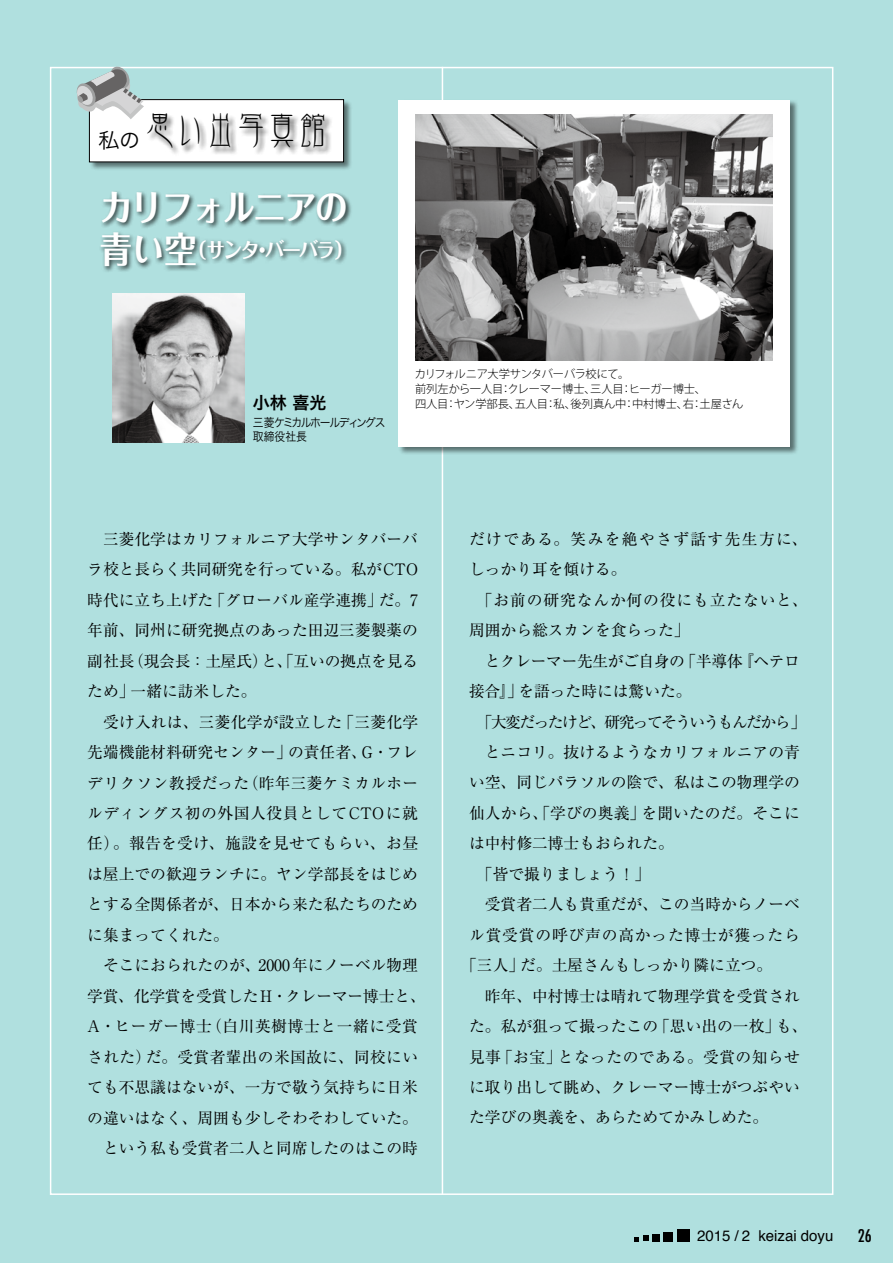
<style>
.page{position:relative;width:893px;height:1263px;background:#b0e0df}
.page>*{position:absolute;margin:0;border:0;box-sizing:border-box;transform-origin:0 0}
.t1{font:37.5px "DF Kin Bun W3 90 pv RKSJ H";letter-spacing:-.185em;color:#000}
.t2{font:700 36px "Folk Pro";letter-spacing:-.05em;color:#fff;scale:.9 1}
.t3{font:700 21px "Folk Pro";letter-spacing:-.1em;color:#fff;scale:.9 1}
.t4{font:16.95px "Hira Kaku Pro W6";color:#000}
.t5{font:condensed 16.95px "Futura";color:#000}
.t6{font:15.75px/30.5px "Ryumin Pro";color:#000;text-align:justify}
.t7{font:15.75px "Ryumin Pro";letter-spacing:.055em;color:#000}
.t8{font:15.75px "Ryumin Pro";letter-spacing:-.1em;color:#000}
.t9{font:15.75px "Ryumin Pro";letter-spacing:-.025em;color:#000}
.t10{font:15.75px "Ryumin Pro";letter-spacing:.03em;color:#000}
.t11{font:15.75px "Ryumin Pro";letter-spacing:.09em;color:#000}
.t12{font:15px "Helvetica";color:#000}
.t13{font:12px/13.5px "Hira Kaku Pro W3";letter-spacing:-.125em;color:#000;scale:.9 1}
.t14{font:300 11.25px/15px "Koz Go Pro";letter-spacing:-.01em;color:#000}
.s1{font-size:36px}
</style>
<div class="page">
<svg style="left:634px;top:1236px;width:14px;height:5px"></svg>
<div style="left:652px;top:1234px;width:7px;height:7px;background:#000"></div>
<div style="left:664px;top:1232px;width:9px;height:9px;background:#000"></div>
<div style="left:677px;top:1229px;width:12px;height:12px;background:#000"></div>
<hr style="left:442px;top:67px;width:1px;height:1128px;background:#fff">
<div style="left:89px;top:99px;width:263px;height:72px;background:#000;opacity:.5"></div>
<div style="left:89px;top:100px;width:255px;height:62px;background:#fff"></div>
<div style="left:89px;top:99px;width:255px;height:63px;border:1px solid #000"></div>
<div style="left:147px;top:113px;width:186px;height:43px;background:#000;opacity:.75"></div>
<svg style="left:76px;top:66px;width:72px;height:53px"></svg>
<div style="left:398px;top:100px;width:401px;height:355px;background:#000;opacity:.5"></div>
<div style="left:399px;top:100px;width:391px;height:346px;background:#fff"></div>
<img style="left:112px;top:293px;width:132px;height:149px">
<div style="left:99px;top:190px;width:253px;height:83px;background:#000;opacity:.75"></div>
<img style="left:415px;top:115px;width:358px;height:246px">
<svg style="left:415px;top:285px;width:330px;height:76px;background:#939393"></svg>
<h1 class="t1" style="left:99px;top:112px;width:234px"><sub>私の</sub>思い出写真館</h1>
<h2 class="t2" style="left:100px;top:177px;width:277px">カリフォルニアの</h2>
<h3 class="t3" style="left:100px;top:232px;width:284px"><span class="s1">青い空</span>（サンタ・バーバラ）</h3>
<p class="t4" style="left:253px;top:387px;width:75px">小林 喜光</p>
<p class="t13" style="left:253px;top:415px;width:149px">三菱ケミカルホールディングス取締役社長</p>
<p class="t14" style="left:415px;top:367px;width:330px">カリフォルニア大学サンタバーバラ校にて。<br>前列左から一人目：クレーマー博士、三人目：ヒーガー博士、<br>四人目：ヤン学部長、五人目：私、後列真ん中：中村博士、右：土屋さん</p>
<p class="t6" style="left:87px;top:523px;width:332px;text-indent:16px">三菱化学はカリフォルニア大学サンタバーバラ校と長らく共同研究を行っている。私がCTO時代に立ち上げた「グローバル産学連携」だ。7年前、同州に研究拠点のあった田辺三菱製薬の副社長（現会長：土屋氏）と、「互いの拠点を見るため」一緒に訪米した。</p>
<p class="t6" style="left:87px;top:705px;width:332px;text-indent:16px">受け入れは、三菱化学が設立した「三菱化学先端機能材料研究センター」の責任者、G・フレデリクソン教授だった（昨年三菱ケミカルホールディングス初の外国人役員としてCTOに就任）。報告を受け、施設を見せてもらい、お昼は屋上での歓迎ランチに。ヤン学部長をはじめとする全関係者が、日本から来た私たちのために集まってくれた。</p>
<p class="t6" style="left:87px;top:949px;width:340px;text-align:center">そこにおられたのが、2000年にノーベル物理<br>学賞、化学賞を受賞したH・クレーマー博士と、<br>A・ヒーガー博士（白川英樹博士と一緒に受賞された）だ。受賞者輩出の米国故に、同校にいても不思議はないが、一方で敬う気持ちに日米の違いはなく、周囲も少しそわそわしていた。という私も受賞者二人と同席したのはこの時</p>
<p class="t11" style="left:469px;top:527px;width:340px">だけである。笑みを絶やさず話す先生方に、</p>
<p class="t6" style="left:469px;top:553px;width:159px">しっかり耳を傾ける。</p>
<p class="t7" style="left:477px;top:587px;width:332px">「お前の研究なんか何の役にも立たないと、</p>
<p class="t6" style="left:469px;top:614px;width:222px">周囲から総スカンを食らった」</p>
<p class="t9" style="left:485px;top:648px;width:317px">とクレーマー先生がご自身の「半導体『ヘテロ</p>
<p class="t6" style="left:469px;top:675px;width:224px">接合』」を語った時には驚いた。</p>
<p class="t8" style="left:477px;top:709px;width:331px">「大変だったけど、研究ってそういうもんだから」</p>
<p class="t6" style="left:485px;top:736px;width:316px">とニコリ。抜けるようなカリフォルニアの青</p>
<p class="t6" style="left:469px;top:766px;width:332px">い空、同じパラソルの陰で、私はこの物理学の</p>
<p class="t6" style="left:469px;top:797px;width:332px">仙人から、「学びの奥義」を聞いたのだ。そこに</p>
<p class="t6" style="left:469px;top:827px;width:206px">は中村修二博士もおられた。</p>
<p class="t6" style="left:477px;top:858px;width:175px">「皆で撮りましょう！」</p>
<p class="t6" style="left:485px;top:888px;width:316px">受賞者二人も貴重だが、この当時からノーベ</p>
<p class="t7" style="left:469px;top:922px;width:332px">ル賞受賞の呼び声の高かった博士が獲ったら</p>
<p class="t6" style="left:461px;top:949px;width:313px">「三人」だ。土屋さんもしっかり隣に立つ。</p>
<p class="t6" style="left:485px;top:979px;width:316px">昨年、中村博士は晴れて物理学賞を受賞され</p>
<p class="t6" style="left:469px;top:1010px;width:340px">た。私が狙って撮ったこの「思い出の一枚」も、</p>
<p class="t10" style="left:469px;top:1044px;width:332px">見事「お宝」となったのである。受賞の知らせ</p>
<p class="t6" style="left:469px;top:1071px;width:332px">に取り出して眺め、クレーマー博士がつぶやい</p>
<p class="t6" style="left:469px;top:1101px;width:301px">た学びの奥義を、あらためてかみしめた。</p>
<p class="t12" style="left:697px;top:1224px;width:138px">2015 / 2 keizai doyu</p>
<p class="t5" style="left:858px;top:1225px;width:15px">26</p>
</div>
